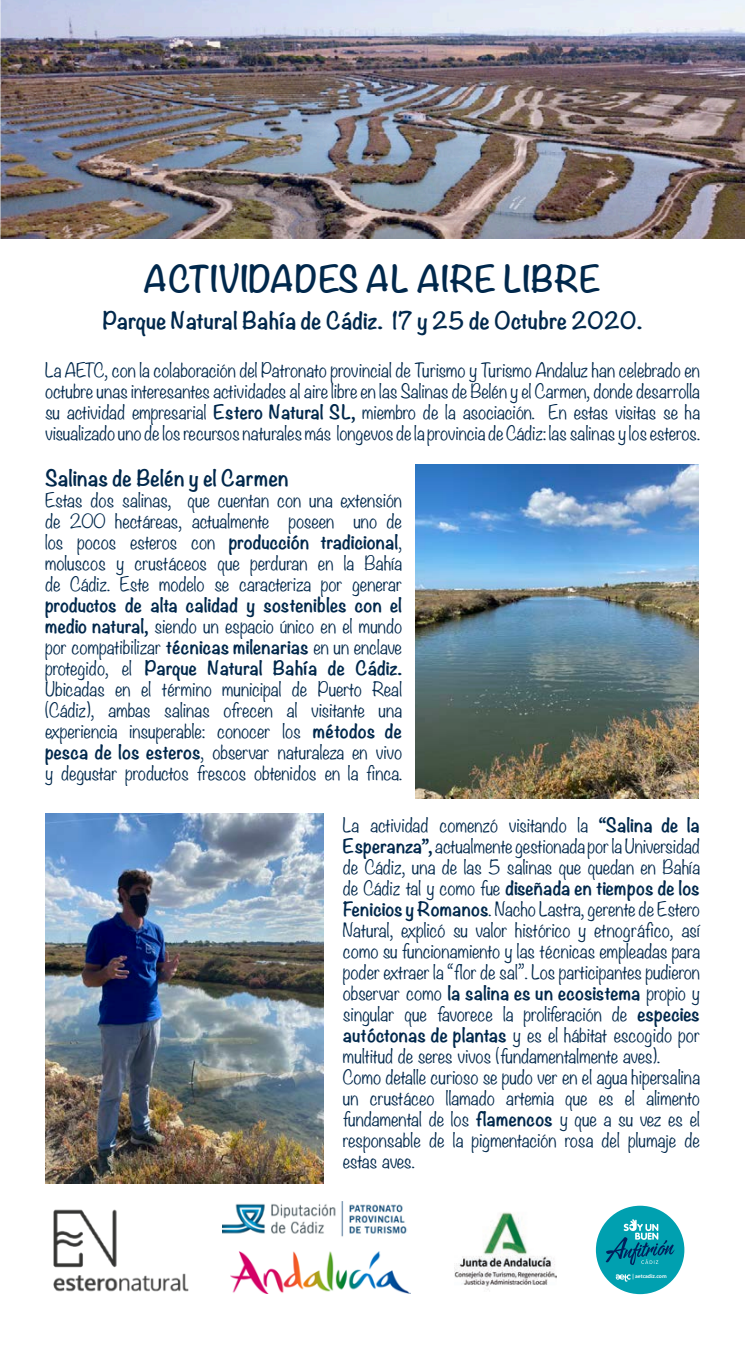
<style>
.page{position:relative;width:745px;height:1347px;background:#fff}
.page>*{position:absolute;margin:0;border:0;box-sizing:border-box;transform-origin:0 0}
.t1{font:700 32.5px "Noteworthy";color:#00284c}
.t2{font:700 21.25px "Noteworthy";color:#00284c}
.t3{font:700 20px "Noteworthy";color:#00284c}
.t4{font:300 17.5px/21px "Noteworthy";color:#00284c;text-align:justify}
.t5{font:600 5.5px "Myriad Pro";color:#fff}
.s1{font-weight:700}
</style>
<div class="page">
<div style="left:595px;top:1205px;width:89px;height:89px;background:#00a0b0;border-radius:50%"></div>
<svg style="left:605px;top:1219px;width:69px;height:46px"></svg>
<svg style="left:615px;top:1274px;width:15px;height:7px"></svg>
<img style="left:53px;top:1209px;width:136px;height:83px">
<img style="left:0;top:0;width:744px;height:239px">
<img style="left:222px;top:1201px;width:185px;height:36px">
<img style="left:454px;top:1212px;width:102px;height:78px">
<img style="left:230px;top:1251px;width:180px;height:42px">
<img style="left:415px;top:464px;width:282px;height:334px">
<img style="left:45px;top:813px;width:278px;height:370px">
<p class="t1" style="left:143px;top:250px;width:459px">ACTIVIDADES AL AIRE LIBRE</p>
<p class="t2" style="left:103px;top:302px;width:540px">Parque Natural Bahía de Cádiz. 17 y 25 de Octubre 2020.</p>
<p class="t4" style="left:45px;top:359px;width:656px">La AETC, con la colaboración del Patronato provincial de Turismo y Turismo Andaluz han celebrado en octubre unas interesantes actividades al aire libre en las Salinas de Belén y el Carmen, donde desarrolla su actividad empresarial <span class="s1">Estero Natural SL,</span> miembro de la asociación. En estas visitas se ha visualizado uno de los recursos naturales más longevos de la provincia de Cádiz: las salinas y los esteros.</p>
<p class="t3" style="left:45px;top:460px;width:245px">Salinas de Belén y el Carmen</p>
<p class="t4" style="left:45px;top:488px;width:358px">Estas dos salinas, que cuentan con una extensión de 200 hectáreas, actualmente poseen uno de los pocos esteros con <span class="s1">producción tradicional</span>, moluscos y crustáceos que perduran en la Bahía de Cádiz. Este modelo se caracteriza por generar <span class="s1">productos de alta calidad y sostenibles con el medio natural,</span> siendo un espacio único en el mundo por compatibilizar <span class="s1">técnicas milenarias</span> en un enclave protegido, el <span class="s1">Parque Natural Bahía de Cádiz.</span></p>
<p class="t4" style="left:45px;top:677px;width:358px">Ubicadas en el término municipal de Puerto Real (Cádiz), ambas salinas ofrecen al visitante una experiencia insuperable: conocer los <span class="s1">métodos de pesca de los esteros</span>, observar naturaleza en vivo y degustar productos frescos obtenidos en la finca.</p>
<p class="t4" style="left:343px;top:814px;width:358px">La actividad comenzó visitando la <span class="s1">“Salina de la Esperanza”,</span> actualmente gestionada por la Universidad de Cádiz, una de las 5 salinas que quedan en Bahía de Cádiz tal y como fue <span class="s1">diseñada en tiempos de los Fenicios y Romanos</span>. Nacho Lastra, gerente de Estero Natural, explicó su valor histórico y etnográfico, así como su funcionamiento y las técnicas empleadas para poder extraer la “flor de sal”. Los participantes pudieron observar como <span class="s1">la salina es un ecosistema</span> propio y singular que favorece la proliferación de <span class="s1">especies autóctonas de plantas</span> y es el hábitat escogido por multitud de seres vivos (fundamentalmente aves).</p>
<p class="t4" style="left:343px;top:1066px;width:358px">Como detalle curioso se pudo ver en el agua hipersalina un crustáceo llamado artemia que es el alimento fundamental de los <span class="s1">flamencos</span> y que a su vez es el responsable de la pigmentación rosa del plumaje de estas aves.</p>
<p class="t5" style="left:632px;top:1272px;width:36px">| aetcadiz.com</p>
</div>
